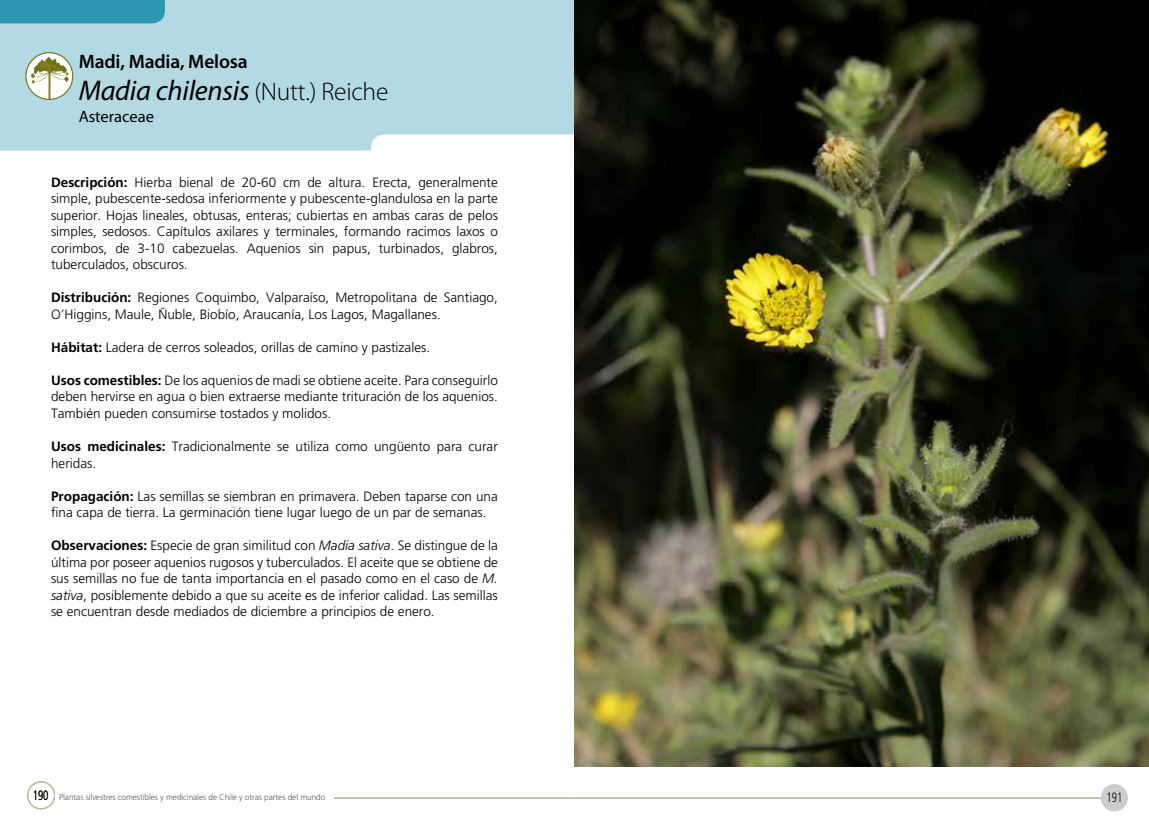
<style>
.page{position:relative;width:1149px;height:830px;background:#fff}
.page>*{position:absolute;margin:0;border:0;box-sizing:border-box;transform-origin:0 0}
.t1{font:italic 28.5px "Myriad Pro";letter-spacing:-.01em;color:#000}
.t2{font:600 19.5px "Myriad Pro";letter-spacing:-.01em;color:#000}
.t3{font:16.5px "Myriad Pro";color:#000}
.t4{font:300 13.5px/16.5px "Frutiger LT Std";color:#000;text-align:justify}
.t5{font:300 condensed 13.5px "Frutiger LT Std";color:#000;scale:.81 1}
.t6{font:300 8.25px "Frutiger LT Std";letter-spacing:-.01em;color:#58595b}
.s1{font-weight:300;font-style:normal;font-size:25.5px}
.s2{font-weight:700}
.s3{font-style:italic}
.s4{font-stretch:condensed;font-size:13.5px;color:#000}
</style>
<div class="page">
<div style="left:27px;top:781px;width:28px;height:27px;border:1px solid #bcbec0;border-radius:50%"></div>
<div style="left:1100px;top:784px;width:27px;height:26px;background:#cbcdce;border-radius:50%"></div>
<hr style="left:334px;top:797px;width:240px;height:1px;background:#bcbec0">
<hr style="left:574px;top:797px;width:526px;height:1px;background:#bcbec0">
<svg style="left:0;top:0;width:574px;height:150px;background:#afd8e0"></svg>
<img style="left:574px;top:0;width:574px;height:765px">
<svg style="left:26px;top:53px;width:47px;height:46px"></svg>
<div style="left:25px;top:52px;width:48px;height:48px;border:1px solid #677718;border-radius:50%"></div>
<svg style="left:31px;top:57px;width:38px;height:42px"></svg>
<h2 class="t2" style="left:79px;top:51px;width:170px">Madi, Madia, Melosa</h2>
<h1 class="t1" style="left:79px;top:75px;width:311px">Madia chilensis <span class="s1">(Nutt.) Reiche</span></h1>
<p class="t3" style="left:79px;top:108px;width:77px">Asteraceae</p>
<p class="t4" style="left:51px;top:174px;width:448px"><span class="s2">Descripción:</span> Hierba bienal de 20-60 cm de altura. Erecta, generalmente simple, pubescente-sedosa inferiormente y pubescente-glandulosa en la parte superior. Hojas lineales, obtusas, enteras; cubiertas en ambas caras de pelos simples, sedosos. Capítulos axilares y terminales, formando racimos laxos o corimbos, de 3-10 cabezuelas. Aquenios sin papus, turbinados, glabros, tuberculados, obscuros.</p>
<p class="t4" style="left:51px;top:289px;width:448px"><span class="s2">Distribución:</span> Regiones Coquimbo, Valparaíso, Metropolitana de Santiago,<br>O’Higgins, Maule, Ñuble, Biobío, Araucanía, Los Lagos, Magallanes.</p>
<p class="t4" style="left:51px;top:339px;width:380px"><span class="s2">Hábitat:</span> Ladera de cerros soleados, orillas de camino y pastizales.</p>
<p class="t4" style="left:51px;top:372px;width:448px"><span class="s2">Usos comestibles:</span> De los aquenios de madi se obtiene aceite. Para conseguirlo deben hervirse en agua o bien extraerse mediante trituración de los aquenios.<br>También pueden consumirse tostados y molidos.</p>
<p class="t4" style="left:51px;top:438px;width:448px"><span class="s2">Usos medicinales:</span> Tradicionalmente se utiliza como ungüento para curar heridas.</p>
<p class="t4" style="left:51px;top:487px;width:448px"><span class="s2">Propagación:</span> Las semillas se siembran en primavera. Deben taparse con una fina capa de tierra. La germinación tiene lugar luego de un par de semanas.</p>
<p class="t4" style="left:51px;top:537px;width:448px"><span class="s2">Observaciones:</span> Especie de gran similitud con <span class="s3">Madia sativa</span>. Se distingue de la última por poseer aquenios rugosos y tuberculados. El aceite que se obtiene de sus semillas no fue de tanta importancia en el pasado como en el caso de <span class="s3">M. sativa</span>, posiblemente debido a que su aceite es de inferior calidad. Las semillas se encuentran desde mediados de diciembre a principios de enero.</p>
<p class="t6" style="left:33px;top:791px;width:294px"><span class="s4">190</span> Plantas silvestres comestibles y medicinales de Chile y otras partes del mundo</p>
<p class="t5" style="left:1106px;top:789px;width:21px">191</p>
</div>
